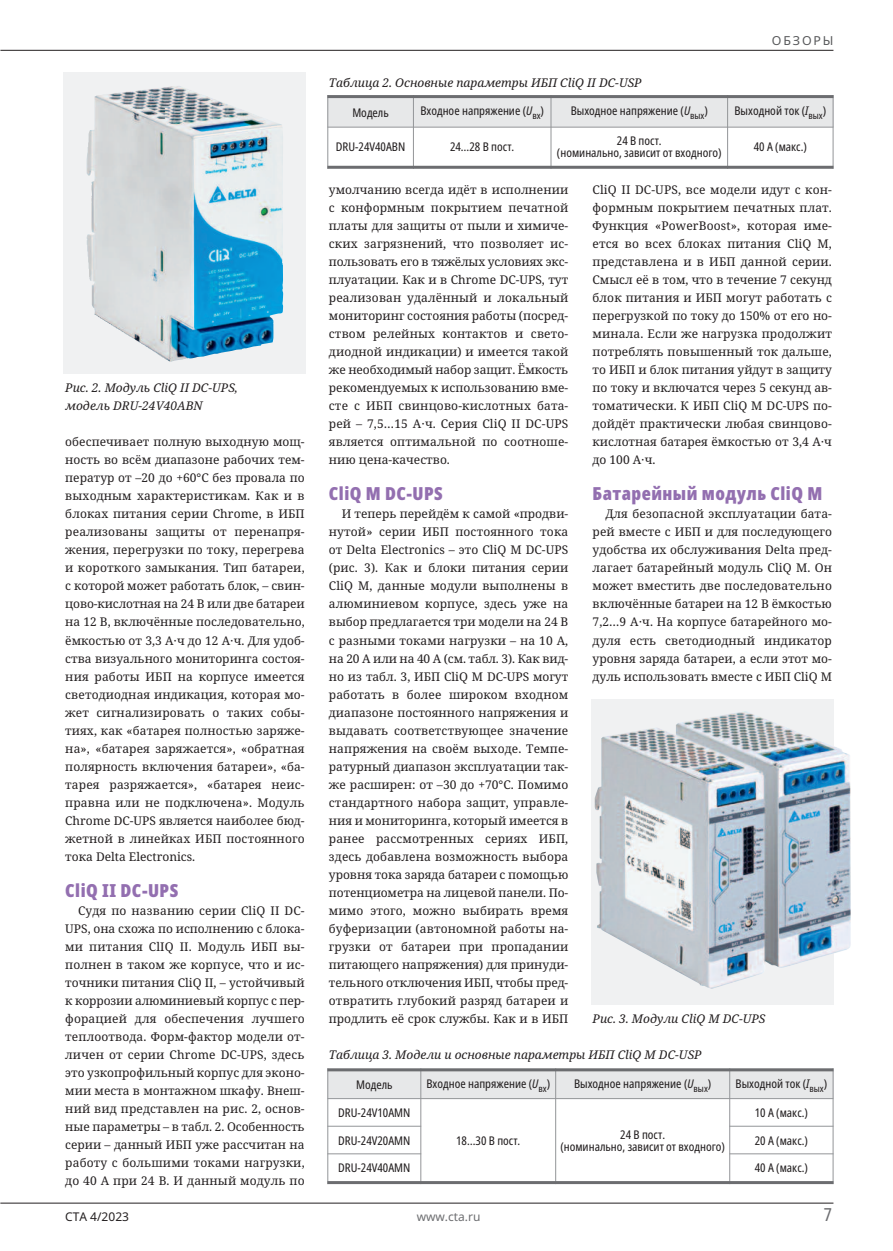
<style>
.page{position:relative;width:893px;height:1251px;background:#fff}
.page>*{position:absolute;margin:0;border:0;box-sizing:border-box;transform-origin:0 0}
.t1{font:900 18px "Noto Sans Display Condensed";letter-spacing:.025em;color:#936fb0}
.t2{font:18px "Noto Sans Display Condensed";color:#6c6d70}
.t3{font:12.3px "Noto Sans";letter-spacing:.15em;color:#57585a}
.t4{font:12px/18px "Noto Serif";letter-spacing:.01em;color:#231f20;text-align:justify}
.t5{font:12px/12px "Noto Sans Display Condensed";color:#231f20;text-align:center}
.t6{font:italic 12px/18px "Noto Serif";color:#231f20}
.t7{font:12px "Noto Sans";color:#6c6d70}
.t8{font:12px "Noto Sans";color:#231f20}
.s1{font-style:italic}
</style>
<div class="page">
<hr style="left:0;top:1202px;width:833px;height:1px;background:#231f20">
<hr style="left:0;top:50px;width:833px;height:1px;background:#231f20">
<div style="left:591px;top:699px;width:242px;height:304px;background:#f0f1f2"></div>
<div style="left:64px;top:72px;width:242px;height:302px;background:#f0f1f2"></div>
<img style="left:86px;top:86px;width:198px;height:276px">
<div style="left:327px;top:95px;width:86px;height:32px;background:#e7e8e9"></div>
<div style="left:413px;top:95px;width:138px;height:32px;background:#e7e8e9"></div>
<div style="left:551px;top:95px;width:177px;height:32px;background:#e7e8e9"></div>
<div style="left:728px;top:95px;width:105px;height:32px;background:#e7e8e9"></div>
<hr style="left:327px;top:95px;width:1px;height:74px;background:#939598">
<hr style="left:413px;top:95px;width:1px;height:74px;background:#939598">
<hr style="left:551px;top:95px;width:1px;height:74px;background:#939598">
<hr style="left:727px;top:95px;width:1px;height:74px;background:#939598">
<hr style="left:833px;top:95px;width:1px;height:74px;background:#939598">
<hr style="left:327px;top:95px;width:506px;height:3px;background:#6c6d70">
<hr style="left:327px;top:127px;width:506px;height:1px;background:#939598">
<hr style="left:327px;top:166px;width:506px;height:3px;background:#6c6d70">
<div style="left:327px;top:1068px;width:94px;height:30px;background:#e7e8e9"></div>
<div style="left:421px;top:1068px;width:135px;height:30px;background:#e7e8e9"></div>
<div style="left:556px;top:1068px;width:174px;height:30px;background:#e7e8e9"></div>
<div style="left:730px;top:1068px;width:103px;height:30px;background:#e7e8e9"></div>
<hr style="left:327px;top:1068px;width:1px;height:115px;background:#939598">
<hr style="left:420px;top:1068px;width:1px;height:115px;background:#939598">
<hr style="left:555px;top:1068px;width:1px;height:115px;background:#939598">
<hr style="left:729px;top:1068px;width:1px;height:115px;background:#939598">
<hr style="left:833px;top:1068px;width:1px;height:115px;background:#939598">
<hr style="left:327px;top:1068px;width:506px;height:3px;background:#6c6d70">
<hr style="left:327px;top:1097px;width:506px;height:1px;background:#939598">
<hr style="left:327px;top:1125px;width:94px;height:1px;background:#939598">
<hr style="left:729px;top:1125px;width:104px;height:1px;background:#939598">
<hr style="left:327px;top:1153px;width:94px;height:1px;background:#939598">
<hr style="left:729px;top:1153px;width:104px;height:1px;background:#939598">
<hr style="left:327px;top:1180px;width:506px;height:3px;background:#6c6d70">
<img style="left:595px;top:710px;width:256px;height:279px">
<p class="t3" style="left:772px;top:33px;width:63px">обзоры</p>
<p class="t6" style="left:65px;top:379px;width:174px">Рис. 2. Модуль CliQ II DC-UPS, модель DRU-24V40ABN</p>
<p class="t4" style="left:65px;top:433px;width:241px">обеспечивает полную выходную мощ&shy;ность во всём диапазоне рабочих тем&shy;ператур от –20 до +60°C без провала по выходным характеристикам. Как и в блоках питания серии Chrome, в ИБП реализованы защиты от перенапря&shy;жения, перегрузки по току, перегрева и короткого замыкания. Тип батареи, с которой может работать блок, – свин&shy;цово-кислотная на 24 В или две батареи на 12 В, включённые последовательно, ёмкостью от 3,3 А∙ч до 12 А∙ч. Для удоб&shy;ства визуального мониторинга состоя&shy;ния работы ИБП на корпусе имеется светодиодная индикация, которая мо&shy;жет сигнализировать о таких собы&shy;тиях, как «батарея полностью заряже&shy;на», «батарея заряжается», «обратная полярность включения батареи», «ба&shy;тарея разряжается», «батарея неис&shy;правна или не подключена». Модуль Chrome DC-UPS является наиболее бюд&shy;жетной в линейках ИБП постоянного тока Delta Electronics.</p>
<h1 class="t1" style="left:65px;top:877px;width:115px">CliQ II DC-UPS</h1>
<p class="t4" style="left:65px;top:901px;width:241px;text-indent:13px">Судя по названию серии CliQ II DC-UPS, она схожа по исполнению с блока&shy;ми питания ClIQ II. Модуль ИБП вы&shy;полнен в таком же корпусе, что и ис&shy;точники питания CliQ II, – устойчивый к коррозии алюминиевый корпус с пер&shy;форацией для обеспечения лучшего теплоотвода. Форм-фактор модели от&shy;личен от серии Chrome DC-UPS, здесь это узкопрофильный корпус для эконо&shy;мии места в монтажном шкафу. Внеш&shy;ний вид представлен на рис. 2, основ&shy;ные параметры – в табл. 2. Особенность серии – данный ИБП уже рассчитан на работу с большими токами нагрузки, до 40 А при 24 В. И данный модуль по</p>
<p class="t6" style="left:329px;top:73px;width:314px">Таблица 2. Основные параметры ИБП CliQ II DC-USP</p>
<p class="t5" style="left:352px;top:107px;width:38px">Модель</p>
<p class="t5" style="left:420px;top:105px;width:125px">Входное напряжение (<span class="s1">U</span><sub>вх</sub>)</p>
<p class="t5" style="left:571px;top:105px;width:139px">Выходное напряжение (<span class="s1">U</span><sub>вых</sub>)</p>
<p class="t5" style="left:734px;top:105px;width:93px">Выходной ток (<span class="s1">I</span><sub>вых</sub>)</p>
<p class="t5" style="left:336px;top:141px;width:71px">DRU-24V40ABN</p>
<p class="t5" style="left:450px;top:141px;width:66px">24…28 В пост.</p>
<p class="t5" style="left:557px;top:135px;width:166px">24 В пост.<br>(номинально, зависит от входного)</p>
<p class="t5" style="left:754px;top:141px;width:55px">40 А (макс.)</p>
<p class="t4" style="left:593px;top:181px;width:241px">CliQ II DC-UPS, все модели идут с кон&shy;формным покрытием печатных плат.<br>Функция «PowerBoost», которая име&shy;ется во всех блоках питания CliQ M, представлена и в ИБП данной серии.<br>Смысл её в том, что в течение 7 секунд блок питания и ИБП могут работать с перегрузкой по току до 150% от его но&shy;минала. Если же нагрузка продолжит потреблять повышенный ток дальше, то ИБП и блок питания уйдут в защиту по току и включатся через 5 секунд ав&shy;томатически. К ИБП CliQ M DC-UPS по&shy;дойдёт практически любая свинцово&shy;кислотная батарея ёмкостью от 3,4 А∙ч до 100 А∙ч.</p>
<h1 class="t1" style="left:593px;top:481px;width:231px">Батарейный модуль CliQ M</h1>
<p class="t4" style="left:593px;top:505px;width:241px;text-indent:13px">Для безопасной эксплуатации бата&shy;рей вместе с ИБП и для последующего удобства их обслуживания Delta пред&shy;лагает батарейный модуль CliQ M. Он может вместить две последовательно включённые батареи на 12 В ёмкостью 7,2…9 А∙ч. На корпусе батарейного мо&shy;дуля есть светодиодный индикатор уровня заряда батареи, а если этот мо&shy;дуль использовать вместе с ИБП CliQ M</p>
<p class="t4" style="left:329px;top:181px;width:241px">умолчанию всегда идёт в исполнении с конформным покрытием печатной платы для защиты от пыли и химиче&shy;ских загрязнений, что позволяет ис&shy;пользовать его в тяжёлых условиях экс&shy;плуатации. Как и в Chrome DC-UPS, тут реализован удалённый и локальный мониторинг состояния работы (посред&shy;ством релейных контактов и свето&shy;диодной индикации) и имеется такой же необходимый набор защит. Ёмкость рекомендуемых к использованию вме&shy;сте с ИБП свинцово-кислотных бата&shy;рей – 7,5…15 А∙ч. Серия CliQ II DC-UPS является оптимальной по соотноше&shy;нию цена-качество.</p>
<h1 class="t1" style="left:329px;top:481px;width:115px">CliQ M DC-UPS</h1>
<p class="t4" style="left:329px;top:505px;width:241px;text-indent:13px">И теперь перейдём к самой «продви&shy;нутой» серии ИБП постоянного тока от Delta Electronics – это CliQ M DC-UPS (рис. 3). Как и блоки питания серии CliQ M, данные модули выполнены в алюминиевом корпусе, здесь уже на выбор предлагается три модели на 24 В с разными токами нагрузки – на 10 А, на 20 А или на 40 А (см. табл. 3). Как вид&shy;но из табл. 3, ИБП CliQ M DC-UPS могут работать в более широком входном диапазоне постоянного напряжения и выдавать соответствующее значение напряжения на своём выходе. Темпе&shy;ратурный диапазон эксплуатации так&shy;же расширен: от –30 до +70°C. Помимо стандартного набора защит, управле&shy;ния и мониторинга, который имеется в ранее рассмотренных сериях ИБП, здесь добавлена возможность выбора уровня тока заряда батареи с помощью потенциометра на лицевой панели. По&shy;мимо этого, можно выбирать время буферизации (автономной работы на&shy;грузки от батареи при пропадании питающего напряжения) для принуди&shy;тельного отключения ИБП, чтобы пред&shy;отвратить глубокий разряд батареи и продлить её срок службы. Как и в ИБП</p>
<p class="t6" style="left:593px;top:1009px;width:174px">Рис. 3. Модули CliQ M DC-UPS</p>
<p class="t6" style="left:329px;top:1045px;width:374px">Таблица 3. Модели и основные параметры ИБП CliQ M DC-USP</p>
<p class="t5" style="left:356px;top:1079px;width:38px">Модель</p>
<p class="t5" style="left:426px;top:1077px;width:125px">Входное напряжение (<span class="s1">U</span><sub>вх</sub>)</p>
<p class="t5" style="left:574px;top:1077px;width:139px">Выходное напряжение (<span class="s1">U</span><sub>вых</sub>)</p>
<p class="t5" style="left:735px;top:1077px;width:93px">Выходной ток (<span class="s1">I</span><sub>вых</sub>)</p>
<p class="t5" style="left:338px;top:1106px;width:74px">DRU-24V10AMN</p>
<p class="t5" style="left:456px;top:1134px;width:66px">18…30 В пост.</p>
<p class="t5" style="left:560px;top:1128px;width:166px">24 В пост.<br>(номинально, зависит от входного)</p>
<p class="t5" style="left:755px;top:1106px;width:55px">10 А (макс.)</p>
<p class="t5" style="left:338px;top:1134px;width:74px">DRU-24V20AMN</p>
<p class="t5" style="left:755px;top:1134px;width:55px">20 А (макс.)</p>
<p class="t5" style="left:338px;top:1161px;width:74px">DRU-24V40AMN</p>
<p class="t5" style="left:755px;top:1161px;width:55px">40 А (макс.)</p>
<p class="t8" style="left:65px;top:1209px;width:65px">СТА 4/2023</p>
<p class="t7" style="left:417px;top:1209px;width:65px">www.cta.ru</p>
<h1 class="t2" style="left:824px;top:1201px;width:10px">7</h1>
</div>
